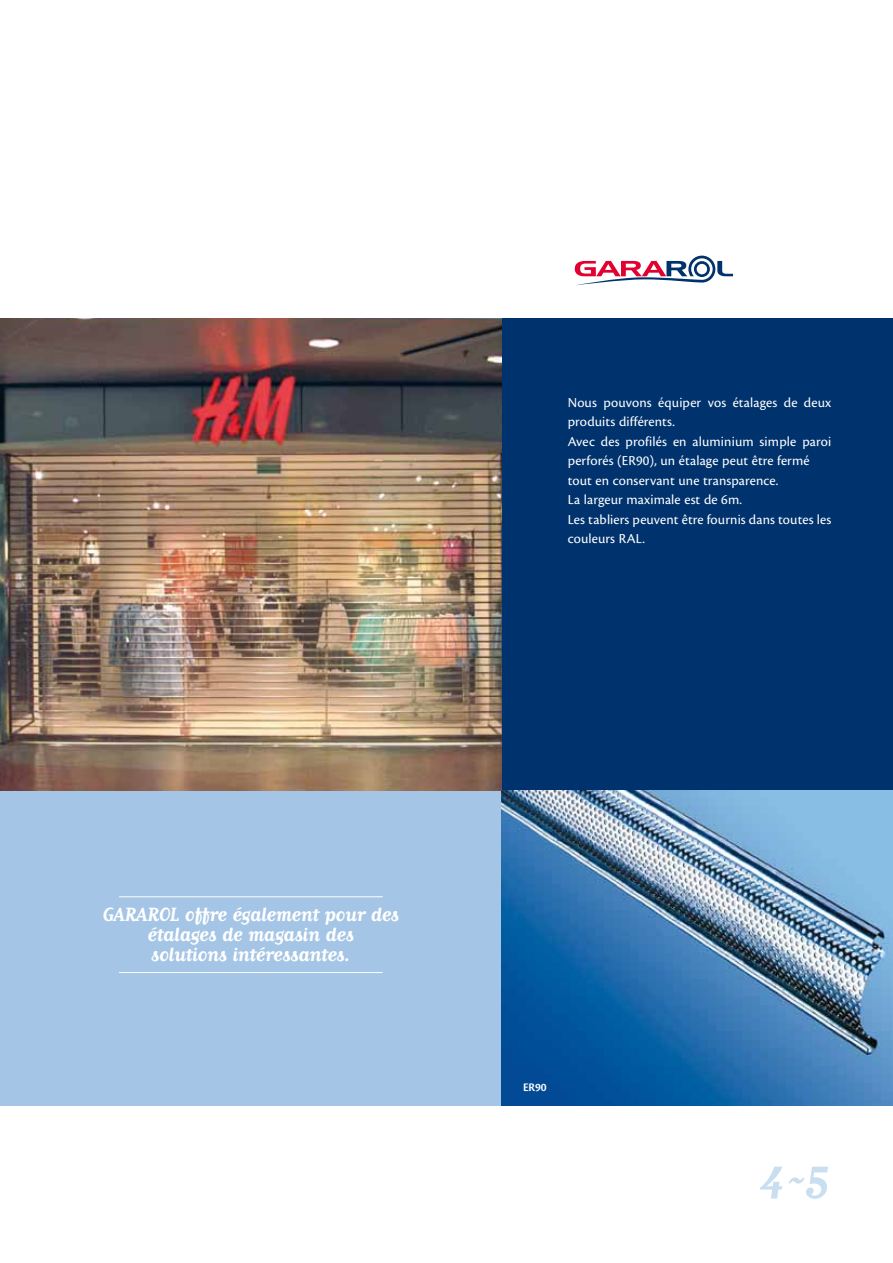
<style>
.page{position:relative;width:893px;height:1263px;background:#fff}
.page>*{position:absolute;margin:0;border:0;box-sizing:border-box;transform-origin:0 0}
.t1{font:700 54px "Matrix Script";color:#c9def1}
.t2{font:700 22.5px/19.5px "Matrix Script";letter-spacing:-.02em;color:#fff;text-align:center}
.t3{font:14.25px/19.5px "Cronos Pro";letter-spacing:.01em;color:#fff}
.t4{font:600 12px "Cronos Pro";color:#fff}
</style>
<div class="page">
<div style="left:0;top:791px;width:502px;height:315px;background:#a4c5e5"></div>
<div style="left:502px;top:319px;width:391px;height:472px;background:#00336e"></div>
<img style="left:502px;top:791px;width:391px;height:315px">
<img style="left:0;top:319px;width:502px;height:472px">
<hr style="left:119px;top:896px;width:264px;height:1px;background:#fff">
<hr style="left:119px;top:972px;width:264px;height:1px;background:#fff">
<svg style="left:575px;top:256px;width:158px;height:29px"></svg>
<p class="t3" style="left:568px;top:392px;width:265px">Nous pouvons équiper vos étalages de deux produits différents.<br>Avec des profilés en aluminium simple paroi perforés (ER90), un étalage peut être fermé tout en conservant une transparence.<br>La largeur maximale est de 6m.<br>Les tabliers peuvent être fournis dans toutes les couleurs RAL.</p>
<h2 class="t2" style="left:102px;top:905px;width:298px">GARAROL offre également pour des étalages de magasin des<br>solutions intéressantes.</h2>
<p class="t4" style="left:523px;top:1081px;width:25px">ER90</p>
<h1 class="t1" style="left:760px;top:1147px;width:71px">4~5</h1>
</div>
